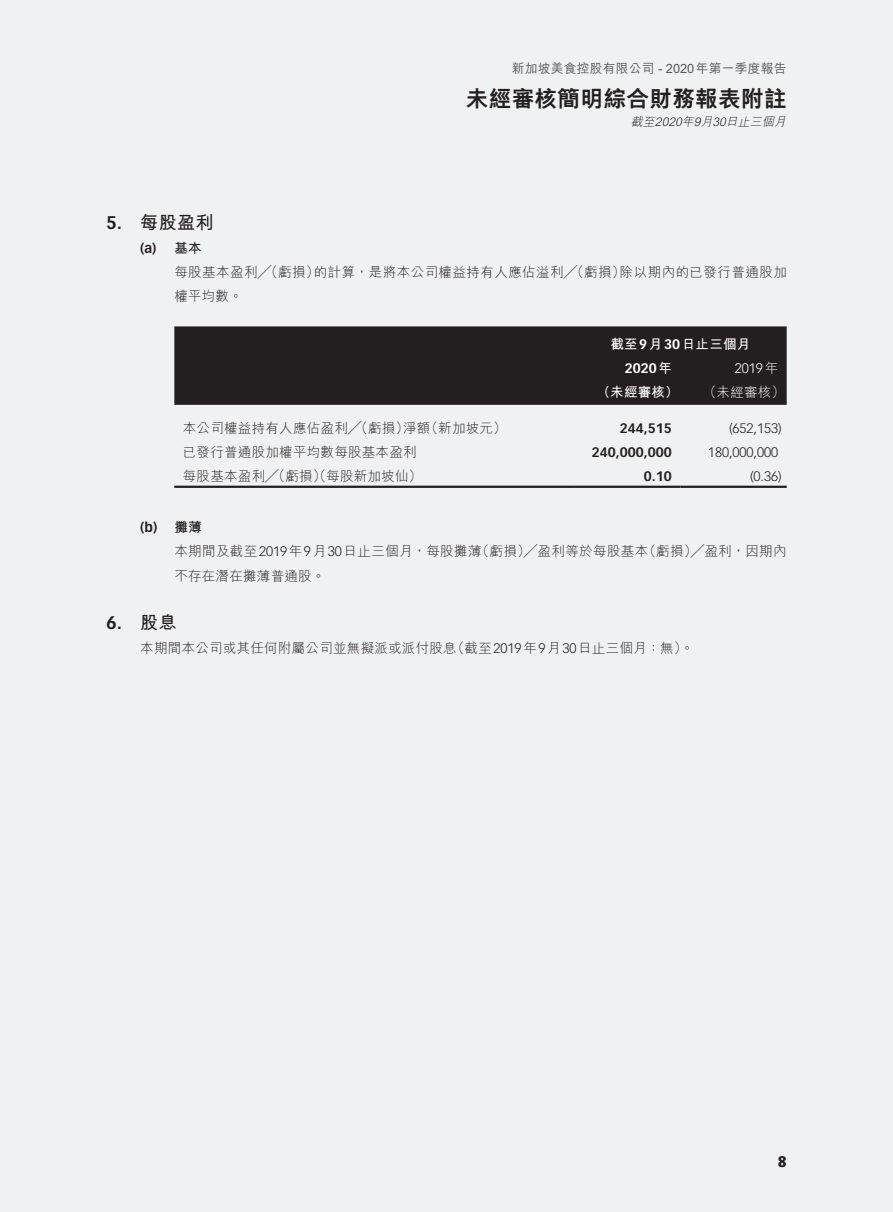
<style>
.page{position:relative;width:893px;height:1212px;background:#f0f1f2}
.page>*{position:absolute;margin:0;border:0;box-sizing:border-box;transform-origin:0 0}
.t1{font:800 22.5px "M Hei HK";letter-spacing:.02em;color:#231f20}
.t2{font:700 18px "M Hei HK";color:#231f20}
.t3{font:700 18px "Vectora LT Std";color:#231f20}
.t4{font:900 15px "Vectora LT Std";color:#231f20}
.t5{font:300 13.5px/24px "M Hei HK";letter-spacing:.02em;color:#231f20}
.t6{font:700 13.5px "Vectora LT Std";color:#231f20}
.t7{font:300 13.5px "Vectora LT Std";color:#231f20}
.t8{font:700 13.5px "M Hei HK";letter-spacing:.02em;color:#fff}
.t9{font:300 13.5px "M Hei HK";color:#fff}
.t10{font:700 13.5px "Vectora LT Std";color:#fff}
.t11{font:300 13.5px "Vectora LT Std";color:#fff}
.t12{font:500 12.75px "M Hei HK";letter-spacing:.02em;color:#57585a}
.t13{font:italic 300 12px "M Hei HK";color:#231f20}
.s1{font-family:"Vectora LT Std"}
.s2{font-family:"M Hei HK"}
</style>
<div class="page">
<div style="left:174px;top:326px;width:613px;height:79px;background:#231f20"></div>
<hr style="left:174px;top:486px;width:400px;height:2px;background:#231f20">
<hr style="left:574px;top:486px;width:106px;height:2px;background:#231f20">
<hr style="left:680px;top:486px;width:107px;height:2px;background:#231f20">
<p class="t12" style="left:512px;top:59px;width:276px">新加坡美食控股有限公司 - 2020年第一季度報告</p>
<h1 class="t1" style="left:466px;top:87px;width:322px">未經審核簡明綜合財務報表附註</h1>
<p class="t13" style="left:631px;top:115px;width:159px">截至2020年9月30日止三個月</p>
<h2 class="t2" style="left:106px;top:209px;width:109px"><span class="s1">5.</span> 每股盈利</h2>
<p class="t6" style="left:140px;top:240px;width:63px">(a) <span class="s2">基本</span></p>
<p class="t5" style="left:174px;top:260px;width:614px">每股基本盈利╱（虧損）的計算，是將本公司權益持有人應佔溢利╱（虧損）除以期內的已發行普通股加權平均數。</p>
<p class="t8" style="left:610px;top:334px;width:142px">截至<span class="s1">9</span>月<span class="s1">30</span>日止三個月</p>
<p class="t10" style="left:625px;top:360px;width:49px">2020<span class="s2">年</span></p>
<p class="t11" style="left:735px;top:360px;width:45px">2019<span class="s2">年</span></p>
<p class="t8" style="left:597px;top:382px;width:83px">（未經審核）</p>
<p class="t9" style="left:703px;top:385px;width:83px">（未經審核）</p>
<p class="t5" style="left:183px;top:415px;width:325px">本公司權益持有人應佔盈利╱（虧損）淨額（新加坡元）</p>
<p class="t6" style="left:620px;top:420px;width:53px">244,515</p>
<p class="t7" style="left:729px;top:420px;width:54px">(652,153)</p>
<p class="t5" style="left:183px;top:439px;width:235px">已發行普通股加權平均數每股基本盈利</p>
<p class="t6" style="left:592px;top:444px;width:81px">240,000,000</p>
<p class="t7" style="left:708px;top:444px;width:72px">180,000,000</p>
<p class="t5" style="left:183px;top:463px;width:241px">每股基本盈利╱（虧損）（每股新加坡仙）</p>
<p class="t6" style="left:644px;top:468px;width:29px">0.10</p>
<p class="t7" style="left:750px;top:468px;width:33px">(0.36)</p>
<p class="t6" style="left:140px;top:519px;width:63px">(b) <span class="s2">攤薄</span></p>
<p class="t5" style="left:174px;top:539px;width:614px">本期間及截至<span class="s1">2019</span>年<span class="s1">9</span>月<span class="s1">30</span>日止三個月，每股攤薄（虧損）╱盈利等於每股基本（虧損）╱盈利，因期內不存在潛在攤薄普通股。</p>
<h2 class="t3" style="left:106px;top:611px;width:72px">6. <span class="s2">股息</span></h2>
<p class="t5" style="left:140px;top:635px;width:555px">本期間本公司或其任何附屬公司並無擬派或派付股息（截至<span class="s1">2019</span>年<span class="s1">9</span>月<span class="s1">30</span>日止三個月：無）。</p>
<p class="t4" style="left:778px;top:1152px;width:10px">8</p>
</div>
